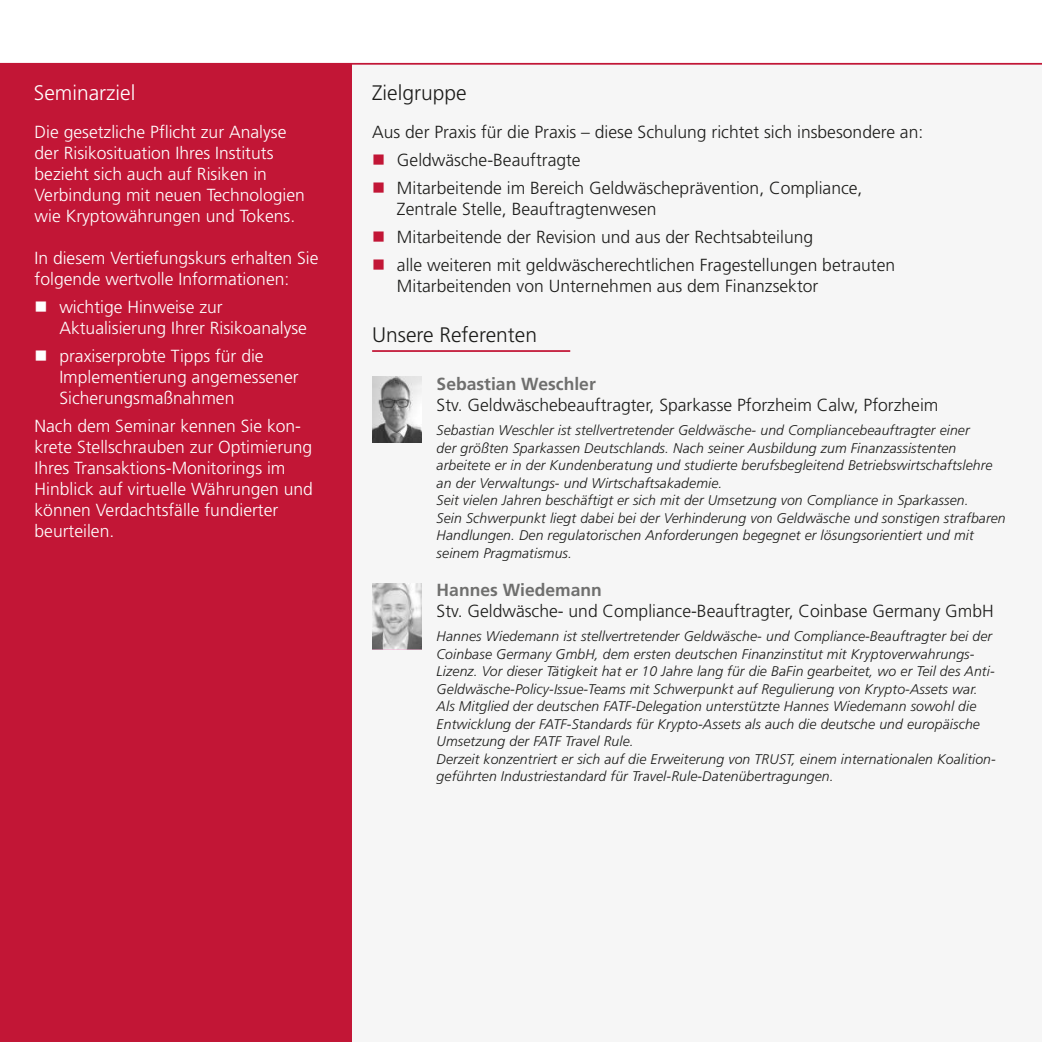
<style>
.page{position:relative;width:1042px;height:1042px;background:#fff}
.page>*{position:absolute;margin:0;border:0;box-sizing:border-box;transform-origin:0 0}
.t1{font:300 21px "Frutiger LT Pro";color:#1d1d1b}
.t2{font:300 21px "Frutiger LT Pro";color:#fff}
.t3{font:300 17.5px/21px "Frutiger LT Pro";color:#fff}
.t4{font:300 17.5px/28px "Frutiger LT Pro";color:#1d1d1b}
.t5{font:700 17.5px "Frutiger LT Pro";color:#6f6f6e}
.t6{font:italic 300 14px/17.5px "Frutiger LT Pro";letter-spacing:.01em;color:#1d1d1b}
</style>
<div class="page">
<hr style="left:0;top:0;width:1px;height:65px;background:#c21636">
<div style="left:0;top:64px;width:352px;height:978px;background:#c21636"></div>
<div style="left:352px;top:65px;width:690px;height:977px;background:#f6f6f6"></div>
<hr style="left:0;top:65px;width:1px;height:977px;background:#f1f1f1">
<hr style="left:0;top:63px;width:1042px;height:2px;background:#c21636">
<img style="left:372px;top:583px;width:50px;height:67px">
<hr style="left:372px;top:350px;width:198px;height:2px;background:#c21636">
<img style="left:372px;top:377px;width:50px;height:66px">
<h1 class="t2" style="left:34px;top:84px;width:103px">Seminarziel</h1>
<h1 class="t1" style="left:372px;top:84px;width:96px">Zielgruppe</h1>
<p class="t3" style="left:35px;top:123px;width:272px">Die gesetzliche Pflicht zur Analyse der Risikosituation Ihres Instituts bezieht sich auch auf Risiken in Verbindung mit neuen Technologien wie Kryptowährungen und Tokens.</p>
<p class="t3" style="left:35px;top:249px;width:285px">In diesem Vertiefungskurs erhalten Sie folgende wertvolle Informationen:</p>
<p class="t3" style="left:59px;top:298px;width:249px">wichtige Hinweise zur<br>Aktualisierung Ihrer Risikoanalyse</p>
<p class="t3" style="left:59px;top:347px;width:241px">praxiserprobte Tipps für die<br>Implementierung angemessener<br>Sicherungsmaßnahmen</p>
<p class="t3" style="left:35px;top:417px;width:280px">Nach dem Seminar kennen Sie kon&shy;krete Stellschrauben zur Optimierung<br>Ihres Transaktions-Monitorings im<br>Hinblick auf virtuelle Währungen und können Verdachtsfälle fundierter beurteilen.</p>
<p class="t4" style="left:397px;top:120px;width:528px;text-indent:-25px">Aus der Praxis für die Praxis – diese Schulung richtet sich insbesondere an:<br>Geldwäsche-Beauftragte<br>Mitarbeitende im Bereich Geldwäscheprävention, Compliance,</p>
<p class="t4" style="left:397px;top:197px;width:500px">Zentrale Stelle, Beauftragtenwesen<br>Mitarbeitende der Revision und aus der Rechtsabteilung<br>alle weiteren mit geldwäscherechtlichen Fragestellungen betrauten</p>
<p class="t4" style="left:397px;top:274px;width:423px">Mitarbeitenden von Unternehmen aus dem Finanzsektor</p>
<h1 class="t1" style="left:372px;top:327px;width:166px">Unsere Referenten</h1>
<p class="t5" style="left:437px;top:377px;width:161px">Sebastian Weschler</p>
<p class="t4" style="left:437px;top:392px;width:503px">Stv. Geldwäschebeauftragter, Sparkasse Pforzheim Calw, Pforzheim</p>
<p class="t6" style="left:437px;top:423px;width:570px">Sebastian Weschler ist stellvertretender Geldwäsche- und Compliancebeauftragter einer<br>der größten Sparkassen Deutschlands. Nach seiner Ausbildung zum Finanzassistenten arbeitete er in der Kundenberatung und studierte berufsbegleitend Betriebswirtschaftslehre an der Verwaltungs- und Wirtschaftsakademie.<br>Seit vielen Jahren beschäftigt er sich mit der Umsetzung von Compliance in Sparkassen.<br>Sein Schwerpunkt liegt dabei bei der Verhinderung von Geldwäsche und sonstigen strafbaren Handlungen. Den regulatorischen Anforderungen begegnet er lösungsorientiert und mit seinem Pragmatismus.</p>
<p class="t5" style="left:437px;top:582px;width:167px">Hannes Wiedemann</p>
<p class="t4" style="left:437px;top:598px;width:559px">Stv. Geldwäsche- und Compliance-Beauftragter, Coinbase Germany GmbH</p>
<p class="t6" style="left:437px;top:629px;width:561px">Hannes Wiedemann ist stellvertretender Geldwäsche- und Compliance-Beauftragter bei der Coinbase Germany GmbH, dem ersten deutschen Finanzinstitut mit Kryptoverwahrungs-Lizenz. Vor dieser Tätigkeit hat er 10 Jahre lang für die BaFin gearbeitet, wo er Teil des Anti-Geldwäsche-Policy-Issue-Teams mit Schwerpunkt auf Regulierung von Krypto-Assets war.<br>Als Mitglied der deutschen FATF-Delegation unterstützte Hannes Wiedemann sowohl die Entwicklung der FATF-Standards für Krypto-Assets als auch die deutsche und europäische Umsetzung der FATF Travel Rule.<br>Derzeit konzentriert er sich auf die Erweiterung von TRUST, einem internationalen Koalition&shy;geführten Industriestandard für Travel-Rule-Datenübertragungen.</p>
</div>
